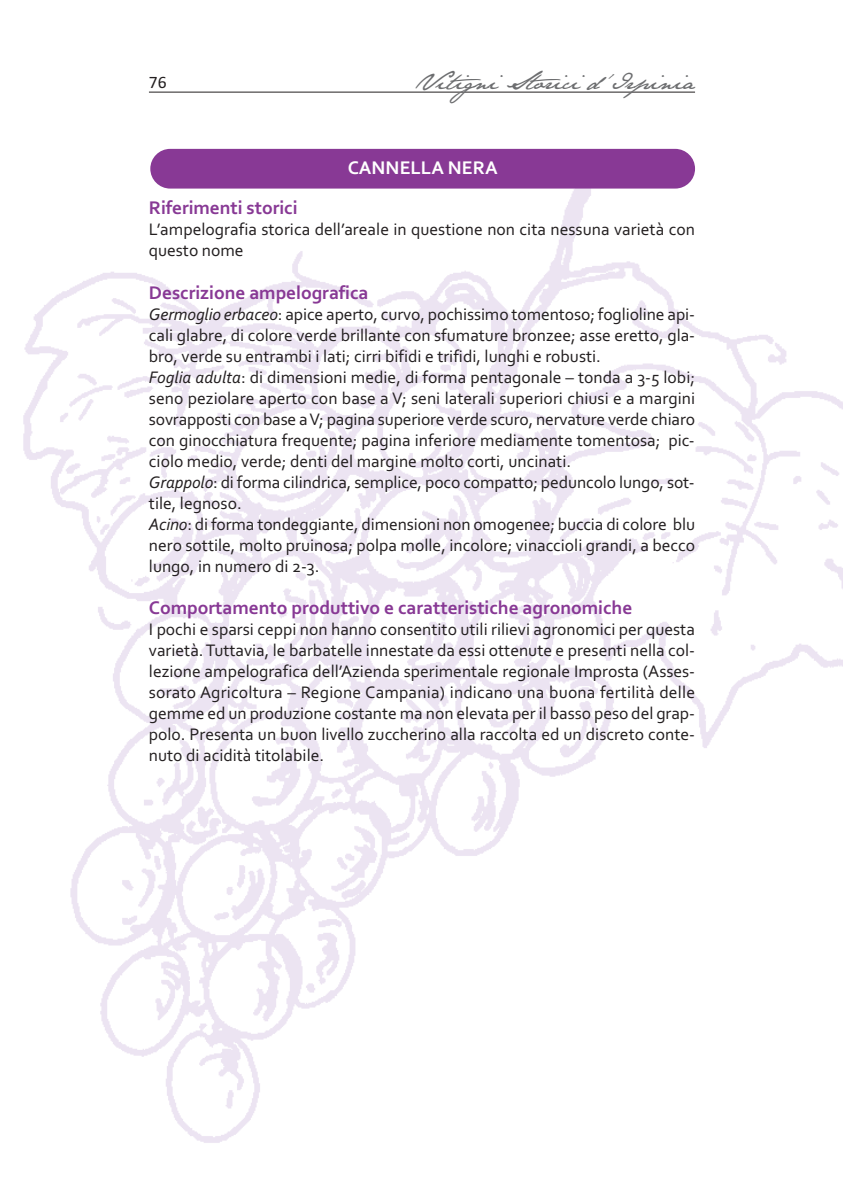
<style>
.page{position:relative;width:844px;height:1191px;background:#fff}
.page>*{position:absolute;margin:0;border:0;box-sizing:border-box;transform-origin:0 0}
.t1{font:italic 21px "Jane Austen";color:#6d6e70}
.t2{font:700 19.25px "Corbel";color:#883995}
.t3{font:700 19.25px "Corbel";color:#fff}
.t4{font:17.5px/21px "Corbel";color:#231f20}
.t5{font:17.5px "Calibri";color:#231f20}
.s1{font-style:italic}
</style>
<div class="page">
<img style="left:23px;top:150px;width:819px;height:993px">
<hr style="left:149px;top:92px;width:545px;height:1px;background:#231f20">
<div style="left:150px;top:149px;width:544px;height:40px;background:#883995;border-radius:20px"></div>
<p class="t5" style="left:149px;top:71px;width:19px">76</p>
<p class="t1" style="left:415px;top:70px;width:286px">Vitigni Storici d’Irpinia</p>
<p class="t3" style="left:347px;top:160px;width:151px">CANNELLA NERA</p>
<p class="t2" style="left:149px;top:201px;width:150px">Riferimenti storici</p>
<p class="t4" style="left:149px;top:221px;width:547px">L’ampelografia storica dell’areale in questione non cita nessuna varietà con questo nome</p>
<p class="t2" style="left:149px;top:285px;width:221px">Descrizione ampelografica</p>
<p class="t4" style="left:149px;top:305px;width:547px"><span class="s1">Germoglio erbaceo</span>: apice aperto, curvo, pochissimo tomentoso; foglioline api&shy;cali glabre, di colore verde brillante con sfumature bronzee; asse eretto, gla&shy;bro, verde su entrambi i lati; cirri bifidi e trifidi, lunghi e robusti.<br><span class="s1">Foglia adulta</span>: di dimensioni medie, di forma pentagonale – tonda a 3-5 lobi; seno peziolare aperto con base a V; seni laterali superiori chiusi e a margini sovrapposti con base a V; pagina superiore verde scuro, nervature verde chiaro con ginocchiatura frequente; pagina inferiore mediamente tomentosa; pic&shy;ciolo medio, verde; denti del margine molto corti, uncinati.<br><span class="s1">Grappolo</span>: di forma cilindrica, semplice, poco compatto; peduncolo lungo, sot&shy;tile, legnoso.<br><span class="s1">Acino</span>: di forma tondeggiante, dimensioni non omogenee; buccia di colore blu nero sottile, molto pruinosa; polpa molle, incolore; vinaccioli grandi, a becco lungo, in numero di 2-3.</p>
<p class="t2" style="left:149px;top:600px;width:484px">Comportamento produttivo e caratteristiche agronomiche</p>
<p class="t4" style="left:149px;top:620px;width:547px;text-align:justify">I pochi e sparsi ceppi non hanno consentito utili rilievi agronomici per questa varietà. Tuttavia, le barbatelle innestate da essi ottenute e presenti nella col&shy;lezione ampelografica dell’Azienda sperimentale regionale Improsta (Asses&shy;sorato Agricoltura – Regione Campania) indicano una buona fertilità delle gemme ed un produzione costante ma non elevata per il basso peso del grap&shy;polo. Presenta un buon livello zuccherino alla raccolta ed un discreto conte&shy;nuto di acidità titolabile.</p>
</div>
